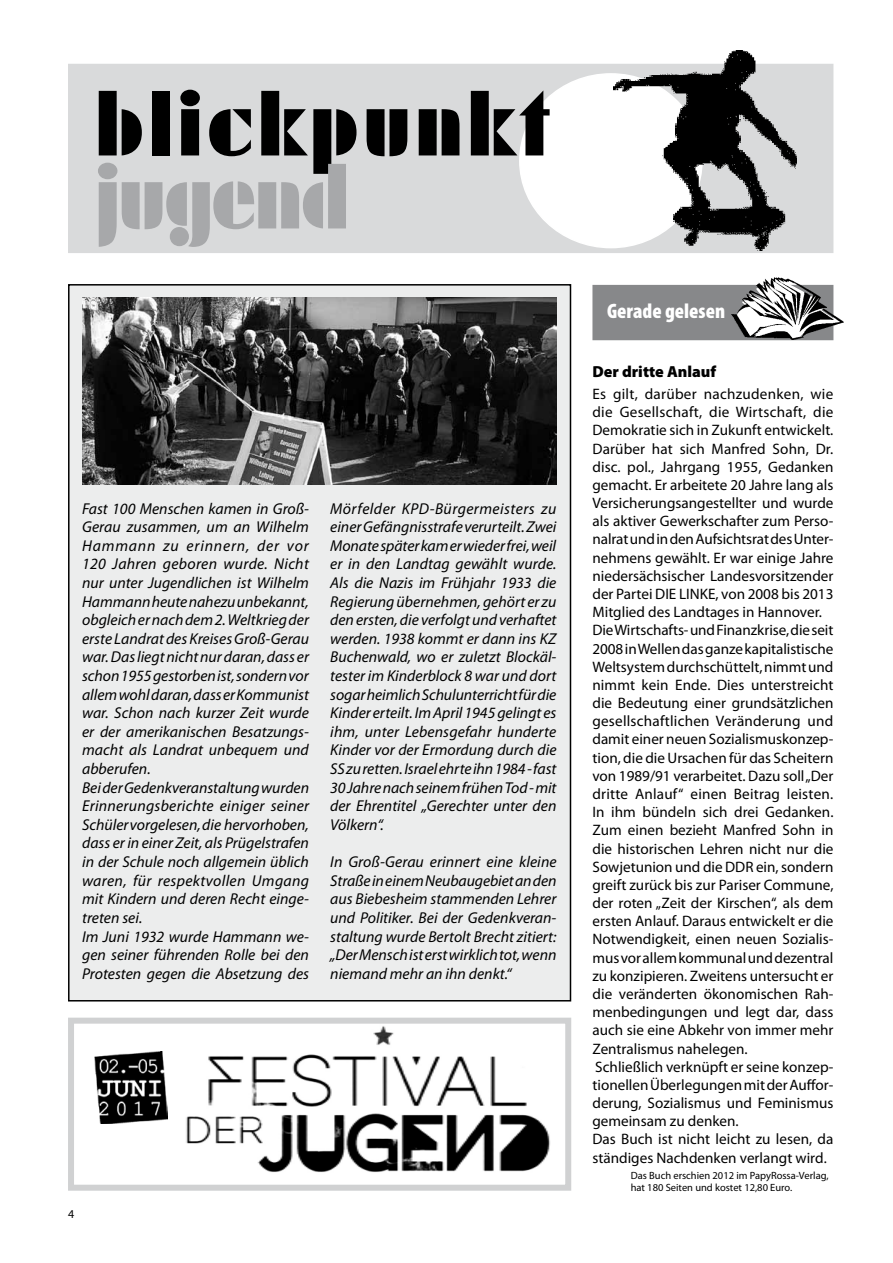
<style>
.page{position:relative;width:893px;height:1263px;background:#fff}
.page>*{position:absolute;margin:0;border:0;box-sizing:border-box;transform-origin:0 0}
.t1{font:90px "Futura Black BT";letter-spacing:.07em;color:#000}
.t2{font:90px "Futura Black BT";color:#a7a8aa}
.t3{font:900 condensed 21px "Myriad Pro";color:#fff}
.t4{font:900 16.05px "Myriad Pro";color:#000}
.t5{font:italic 15.75px/18.6px "Myriad Pro";color:#000;text-align:justify}
.t6{font:15.15px/18.1px "Myriad Pro";color:#000}
.t7{font:12px "Myriad Pro";color:#000}
.t8{font:10.5px/12px "Myriad Pro";color:#000}
.s1{font-size:14.7px}
</style>
<div class="page">
<div style="left:68px;top:1018px;width:503px;height:173px;border:6px solid #d0d1d2"></div>
<div style="left:592px;top:285px;width:241px;height:55px;background:#87888a"></div>
<img style="left:731px;top:277px;width:113px;height:62px">
<div style="left:68px;top:64px;width:765px;height:189px;background:#d9dadb"></div>
<div style="left:520px;top:74px;width:182px;height:174px;background:#fff;border-radius:50%"></div>
<img style="left:613px;top:51px;width:184px;height:200px">
<img style="left:174px;top:1024px;width:383px;height:148px">
<img style="left:94px;top:1051px;width:74px;height:72px">
<div style="left:69px;top:285px;width:501px;height:716px;background:#eceded"></div>
<div style="left:68px;top:284px;width:503px;height:717px;border:2px solid #000"></div>
<img style="left:82px;top:298px;width:474px;height:187px">
<h1 class="t1" style="left:96px;top:69px;width:455px">blickpunkt</h1>
<h1 class="t2" style="left:96px;top:142px;width:254px">jugend</h1>
<p class="t5" style="left:82px;top:499px;width:229px;text-align:left">Fast 100 Menschen kamen in Groß-<br>Gerau zusammen, um an Wilhelm<br>Hammann zu erinnern, der vor<br>120 Jahren geboren wurde. Nicht nur unter Jugendlichen ist Wilhelm<br>Hammann heute nahezu unbekannt, obgleich er nach dem 2. Weltkrieg der erste Landrat des Kreises Groß-Gerau war. Das liegt nicht nur daran, dass er schon 1955 gestorben ist, sondern vor allem wohl daran, dass er Kommunist war. Schon nach kurzer Zeit wurde er der amerikanischen Besatzungs&shy;macht als Landrat unbequem und abberufen.<br>Bei der Gedenkveranstaltung wurden<br>Erinnerungsberichte einiger seiner<br>Schüler vorgelesen, die hervorhoben, dass er in einer Zeit, als Prügelstrafen in der Schule noch allgemein üblich waren, für respektvollen Umgang mit Kindern und deren Recht einge&shy;treten sei.<br>Im Juni 1932 wurde Hammann we&shy;gen seiner führenden Rolle bei den<br>Protesten gegen die Absetzung des</p>
<p class="t5" style="left:330px;top:499px;width:228px">Mörfelder KPD-Bürgermeisters zu einer Gefängnisstrafe verurteilt. Zwei Monate später kam er wieder frei, weil er in den Landtag gewählt wurde.<br>Als die Nazis im Frühjahr 1933 die Regierung übernehmen, gehört er zu den ersten, die verfolgt und verhaftet werden. 1938 kommt er dann ins KZ Buchenwald, wo er zuletzt Blockäl&shy;tester im Kinderblock 8 war und dort sogar heimlich Schulunterricht für die Kinder erteilt. Im April 1945 gelingt es ihm, unter Lebensgefahr hunderte Kinder vor der Ermordung durch die SS zu retten. Israel ehrte ihn 1984 - fast 30 Jahre nach seinem frühen Tod - mit der Ehrentitel „Gerechter unter den Völkern“.</p>
<p class="t5" style="left:330px;top:852px;width:228px">In Groß-Gerau erinnert eine kleine Straße in einem Neubaugebiet an den aus Biebesheim stammenden Lehrer und Politiker. Bei der Gedenkveran&shy;staltung wurde Bertolt Brecht zitiert: „Der Mensch ist erst wirklich tot, wenn niemand mehr an ihn denkt.“</p>
<p class="t7" style="left:68px;top:1206px;width:8px">4</p>
<h2 class="t3" style="left:607px;top:299px;width:120px">Gerade gelesen</h2>
<p class="t4" style="left:592px;top:360px;width:125px">Der dritte Anlauf</p>
<p class="t6" style="left:592px;top:385px;width:243px">Es gilt, darüber nachzudenken, wie die Gesellschaft, die Wirtschaft, die Demokratie sich in Zukunft entwickelt.<br>Darüber hat sich Manfred Sohn, Dr. disc. pol., Jahrgang 1955, Gedanken gemacht. Er arbeitete 20 Jahre lang als Versicherungsangestellter und wurde als aktiver Gewerkschafter zum Perso&shy;nalrat und in den Aufsichtsrat des Unter&shy;nehmens gewählt. Er war einige Jahre niedersächsischer Landesvorsitzender der Partei DIE LINKE, von 2008 bis 2013<br>Mitglied des Landtages in Hannover.<br>Die Wirtschafts- und Finanzkrise, die seit 2008 in Wellen das ganze kapitalistische Weltsystem durchschüttelt, nimmt und nimmt kein Ende. Dies unterstreicht die Bedeutung einer grundsätzlichen gesellschaftlichen Veränderung und damit einer neuen Sozialismuskonzep&shy;tion, die die Ursachen für das Scheitern von 1989/91 verarbeitet. Dazu soll „Der dritte Anlauf“ einen Beitrag leisten.<br>In ihm bündeln sich drei Gedanken.<br>Zum einen bezieht Manfred Sohn in die historischen Lehren nicht nur die Sowjetunion und die DDR ein, sondern greift zurück bis zur Pariser Commune, der roten „Zeit der Kirschen“, als dem ersten Anlauf. Daraus entwickelt er die Notwendigkeit, einen neuen Sozialis&shy;mus vor allem kommunal und dezentral zu konzipieren. Zweitens untersucht er die veränderten ökonomischen Rah&shy;menbedingungen und legt dar, dass auch sie eine Abkehr von immer mehr Zentralismus nahelegen.<br>Schließlich verknüpft er seine konzep&shy;tionellen Überlegungen mit der Auffor&shy;derung, Sozialismus und Feminismus gemeinsam zu denken.<br>Das Buch ist nicht leicht zu lesen, da ständiges Nachdenken verlangt wird<span class="s1">.</span></p>
<p class="t8" style="left:631px;top:1169px;width:199px">Das Buch erschien 2012 im PapyRossa-Verlag, hat 180 Seiten und kostet 12,80 Euro.</p>
</div>
